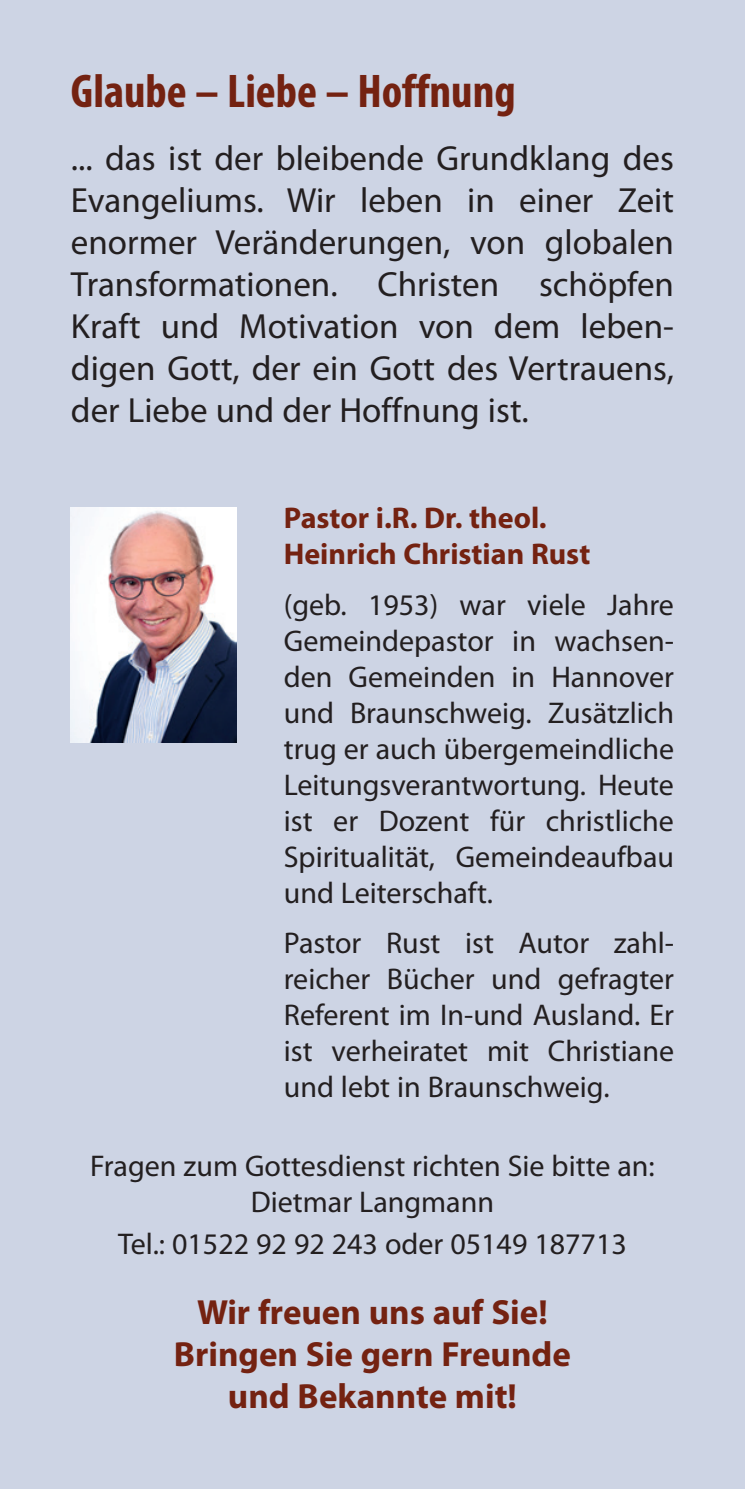
<style>
.page{position:relative;width:745px;height:1489px;background:#fff}
.page>*{position:absolute;margin:0;border:0;box-sizing:border-box;transform-origin:0 0}
.t1{font:700 condensed 47.5px "Myriad Pro";color:#742211}
.t2{font:35px/42px "Myriad Pro";color:#231f20;text-align:justify}
.t3{font:700 35px/42px "Myriad Pro";color:#742211;text-align:center}
.t4{font:30px/36px "Myriad Pro";color:#231f20;text-align:justify}
.t5{font:700 30px/36px "Myriad Pro";color:#742211}
</style>
<div class="page">
<div style="left:0;top:0;width:744px;height:1488px;background:#cdd4e4"></div>
<img style="left:71px;top:507px;width:165px;height:235px">
<p class="t1" style="left:71px;top:61px;width:446px">Glaube – Liebe – Hoffnung</p>
<p class="t2" style="left:71px;top:136px;width:604px">... das ist der bleibende Grundklang des Evangeliums. Wir leben in einer Zeit enormer Veränderungen, von globalen Transformationen. Christen schöpfen Kraft und Motivation von dem leben&shy;digen Gott, der ein Gott des Vertrauens, der Liebe und der Hoffnung ist.</p>
<p class="t5" style="left:283px;top:499px;width:308px">Pastor i.R. Dr. theol.<br>Heinrich Christian Rust</p>
<p class="t4" style="left:283px;top:586px;width:391px">(geb. 1953) war viele Jahre Gemeindepastor in wachsen&shy;den Gemeinden in Hannover und Braunschweig. Zusätzlich trug er auch übergemeindliche Leitungsverantwortung. Heute ist er Dozent für christliche Spiritualität, Gemeindeaufbau und Leiterschaft.</p>
<p class="t4" style="left:283px;top:924px;width:391px">Pastor Rust ist Autor zahl&shy;reicher Bücher und gefragter Referent im In-und Ausland. Er ist verheiratet mit Christiane und lebt in Braunschweig.</p>
<p class="t4" style="left:90px;top:1146px;width:566px;text-align:center">Fragen zum Gottesdienst richten Sie bitte an:<br>Dietmar Langmann</p>
<p class="t4" style="left:118px;top:1224px;width:510px">Tel.: 01522 92 92 243 oder 05149 187713</p>
<p class="t3" style="left:174px;top:1289px;width:398px">Wir freuen uns auf Sie!<br>Bringen Sie gern Freunde und Bekannte mit!</p>
</div>
